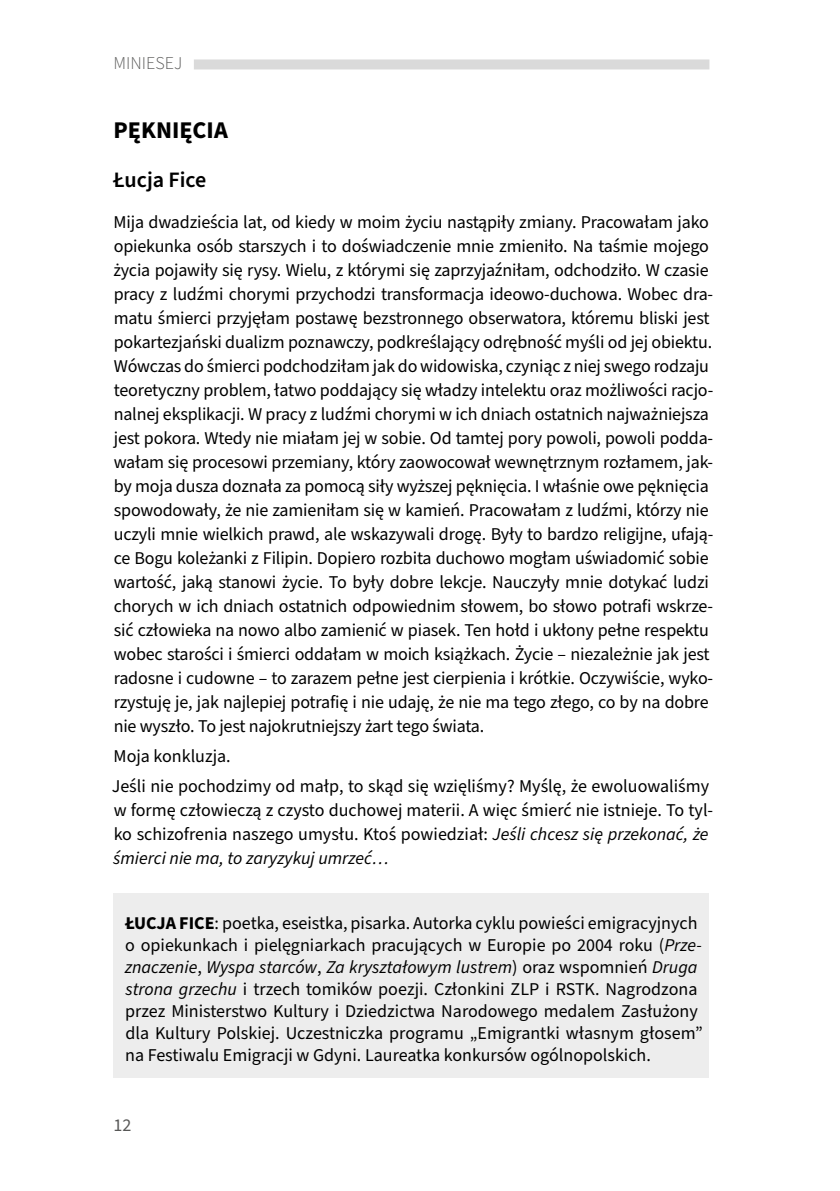
<style>
.page{position:relative;width:840px;height:1191px;background:#fff}
.page>*{position:absolute;margin:0;border:0;box-sizing:border-box;transform-origin:0 0}
.t1{font:700 24px "Source Sans Pro";color:#000}
.t2{font:600 22px "Source Sans Pro";color:#000}
.t3{font:18px/24px "Source Sans Pro";letter-spacing:-.01em;color:#000}
.t4{font:300 18px "Source Sans Pro";color:#575756}
.t5{font:18px "Source Sans Pro";color:#575756}
.s1{font-style:italic}
.s2{font-weight:700}
</style>
<div class="page">
<div style="left:194px;top:59px;width:515px;height:10px;background:#dadada"></div>
<div style="left:113px;top:893px;width:596px;height:184px;background:#ededed"></div>
<p class="t4" style="left:113px;top:51px;width:70px">MINIESEJ</p>
<h1 class="t1" style="left:113px;top:114px;width:116px">PĘKNIĘCIA</h1>
<p class="t2" style="left:113px;top:165px;width:95px">Łucja Fice</p>
<p class="t3" style="left:113px;top:211px;width:601px">Mija dwadzieścia lat, od kiedy w moim życiu nastąpiły zmiany. Pracowałam jako opiekunka osób starszych i to doświadczenie mnie zmieniło. Na taśmie mojego życia pojawiły się rysy. Wielu, z którymi się zaprzyjaźniłam, odchodziło. W czasie pracy z ludźmi chorymi przychodzi transformacja ideowo-duchowa. Wobec dra&shy;matu śmierci przyjęłam postawę bezstronnego obserwatora, któremu bliski jest pokartezjański dualizm poznawczy, podkreślający odrębność myśli od jej obiektu.<br>Wówczas do śmierci podchodziłam jak do widowiska, czyniąc z niej swego rodzaju teoretyczny problem, łatwo poddający się władzy intelektu oraz możliwości racjo&shy;nalnej eksplikacji. W pracy z ludźmi chorymi w ich dniach ostatnich najważniejsza jest pokora. Wtedy nie miałam jej w sobie. Od tamtej pory powoli, powoli podda&shy;wałam się procesowi przemiany, który zaowocował wewnętrznym rozłamem, jak&shy;by moja dusza doznała za pomocą siły wyższej pęknięcia. I właśnie owe pęknięcia spowodowały, że nie zamieniłam się w kamień. Pracowałam z ludźmi, którzy nie uczyli mnie wielkich prawd, ale wskazywali drogę. Były to bardzo religijne, ufają&shy;ce Bogu koleżanki z Filipin. Dopiero rozbita duchowo mogłam uświadomić sobie wartość, jaką stanowi życie. To były dobre lekcje. Nauczyły mnie dotykać ludzi chorych w ich dniach ostatnich odpowiednim słowem, bo słowo potrafi wskrze&shy;sić człowieka na nowo albo zamienić w piasek. Ten hołd i ukłony pełne respektu wobec starości i śmierci oddałam w moich książkach. Życie – niezależnie jak jest radosne i cudowne – to zarazem pełne jest cierpienia i krótkie. Oczywiście, wyko&shy;rzystuję je, jak najlepiej potrafię i nie udaję, że nie ma tego złego, co by na dobre nie wyszło. To jest najokrutniejszy żart tego świata.</p>
<p class="t3" style="left:112px;top:741px;width:598px;line-height:29.6px">Moja konkluzja.<br>Jeśli nie pochodzimy od małp, to skąd się wzięliśmy? Myślę, że ewoluowaliśmy</p>
<p class="t3" style="left:113px;top:798px;width:601px">w formę człowieczą z czysto duchowej materii. A więc śmierć nie istnieje. To tyl&shy;ko schizofrenia naszego umysłu. Ktoś powiedział: <span class="s1">Jeśli chcesz się przekonać, że śmierci nie ma, to zaryzykuj umrzeć…</span></p>
<p class="t3" style="left:125px;top:912px;width:579px;line-height:22px"><span class="s2">ŁUCJA FICE</span>: poetka, eseistka, pisarka. Autorka cyklu powieści emigracyjnych o opiekunkach i pielęgniarkach pracujących w Europie po 2004 roku (<span class="s1">Prze&shy;znaczenie</span>, <span class="s1">Wyspa starców</span>, <span class="s1">Za kryształowym lustrem</span>) oraz wspomnień <span class="s1">Druga strona grzechu</span> i trzech tomików poezji. Członkini ZLP i RSTK. Nagrodzona przez Ministerstwo Kultury i Dziedzictwa Narodowego medalem Zasłużony dla Kultury Polskiej. Uczestniczka programu „Emigrantki własnym głosem” na Festiwalu Emigracji w Gdyni. Laureatka konkursów ogólnopolskich.</p>
<p class="t5" style="left:113px;top:1113px;width:19px">12</p>
</div>
